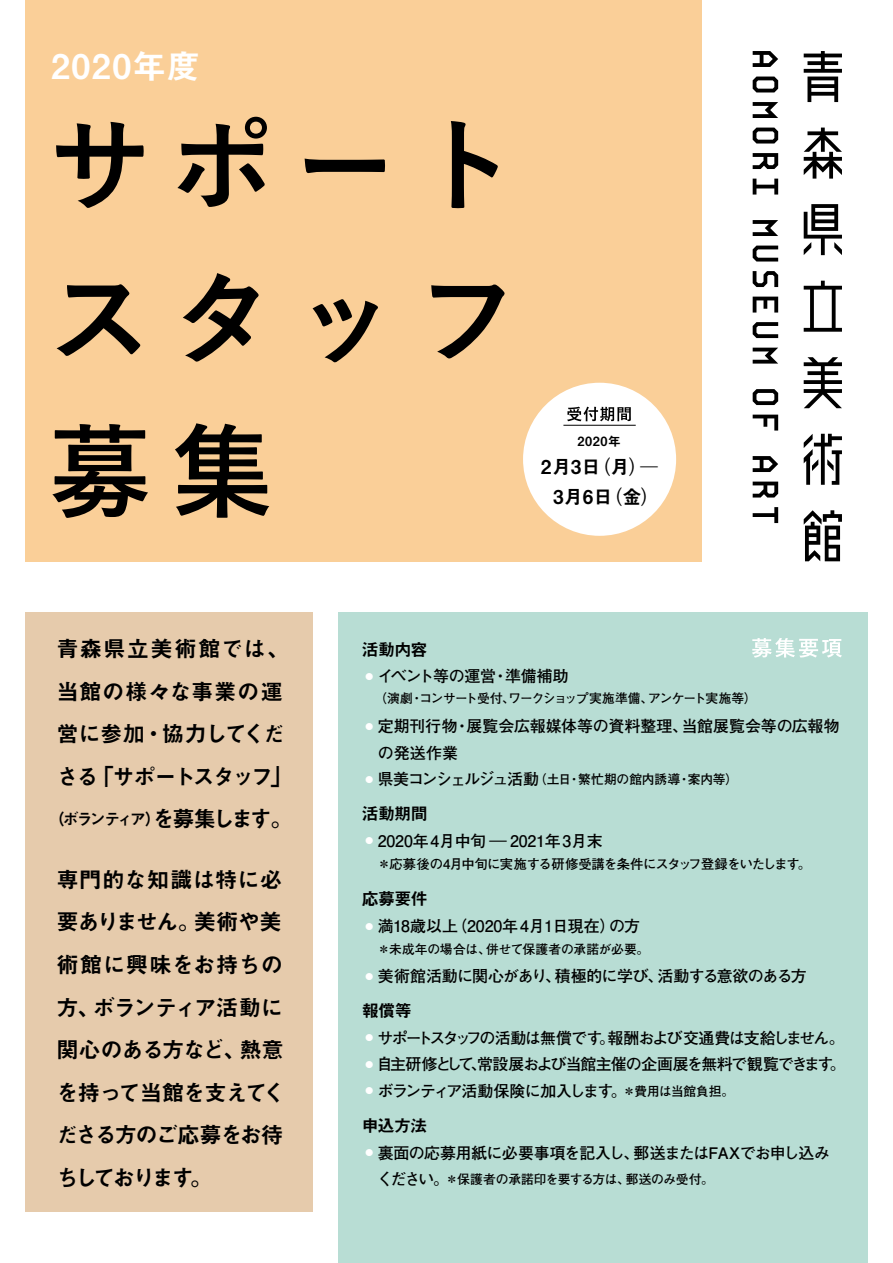
<style>
.page{position:relative;width:893px;height:1263px;background:#fff}
.page>*{position:absolute;margin:0;border:0;box-sizing:border-box;transform-origin:0 0}
.t1{font:34.05px "Midashi Go Pro MB31";letter-spacing:.045em;color:#fff}
.t2{font:22.35px/42.6px "Midashi Go Pro MB31";letter-spacing:-.035em;color:#000}
.t3{font:22.35px/42.6px "Midashi Go Pro MB31";color:#000}
.t4{font:19.2px/29.7px "Midashi Go Pro MB31";color:#000;text-align:center}
.t5{font:16.95px "Midashi Go Pro MB31";letter-spacing:-.045em;color:#000}
.t6{font:700 15.9px "Futo Go B101 Pro";letter-spacing:-.03em;color:#000}
.t7{font:700 15.9px "Futo Go B101 Pro";letter-spacing:-.01em;color:#000}
.t8{font:700 15.9px/26.5px "Futo Go B101 Pro";color:#000}
.t9{font:700 15.9px "Futo Go B101 Pro";letter-spacing:-.09em;color:#000}
.t10{font:700 15.9px "Futo Go B101 Pro";letter-spacing:-.075em;color:#000}
.t11{font:700 15.9px "Futo Go B101 Pro";letter-spacing:-.07em;color:#000}
.t12{font:15.9px "Midashi Go Pro MB31";letter-spacing:-.185em;color:#000}
.t13{font:700 13.35px "Futo Go B101 Pro";letter-spacing:-.045em;color:#000}
.t14{font:700 12.75px "Futo Go B101 Pro";letter-spacing:-.01em;color:#000}
.t15{font:700 12.75px "Futo Go B101 Pro";letter-spacing:-.07em;color:#000}
.t16{font:12.75px "Midashi Go Pro MB31";letter-spacing:.05em;color:#000}
.s1{font-size:22.35px}
.s2{font-family:"Midashi Min Pro MA31"}
.s3{font-family:"Koz Go Pr 6 N";font-weight:300}
.s4{font-size:11.7px;color:#fff}
.s5{font-size:15.9px}
.s6{font-family:"Gothic BBB Pro";font-weight:500}
.s7{font-size:12.75px}
</style>
<div class="page">
<div style="left:26px;top:0;width:676px;height:561px;background:#facf98"></div>
<div style="left:26px;top:612px;width:287px;height:600px;background:#e6cbac"></div>
<div style="left:338px;top:612px;width:529px;height:651px;background:#b8ddd4"></div>
<svg style="left:804px;top:51px;width:38px;height:51px"></svg>
<svg style="left:804px;top:204px;width:38px;height:51px"></svg>
<svg style="left:804px;top:128px;width:38px;height:51px"></svg>
<svg style="left:804px;top:281px;width:38px;height:51px"></svg>
<svg style="left:804px;top:357px;width:38px;height:51px"></svg>
<svg style="left:804px;top:510px;width:38px;height:51px"></svg>
<svg style="left:804px;top:434px;width:38px;height:51px"></svg>
<svg style="left:753px;top:51px;width:25px;height:16px"></svg>
<svg style="left:753px;top:77px;width:25px;height:15px"></svg>
<svg style="left:753px;top:102px;width:25px;height:16px"></svg>
<svg style="left:753px;top:128px;width:25px;height:16px"></svg>
<svg style="left:753px;top:153px;width:25px;height:16px"></svg>
<svg style="left:753px;top:179px;width:25px;height:16px"></svg>
<svg style="left:753px;top:220px;width:25px;height:16px"></svg>
<svg style="left:753px;top:322px;width:25px;height:16px"></svg>
<svg style="left:753px;top:271px;width:25px;height:16px"></svg>
<svg style="left:753px;top:297px;width:25px;height:16px"></svg>
<svg style="left:753px;top:246px;width:25px;height:15px"></svg>
<svg style="left:753px;top:348px;width:25px;height:16px"></svg>
<svg style="left:753px;top:389px;width:25px;height:16px"></svg>
<svg style="left:753px;top:415px;width:25px;height:16px"></svg>
<svg style="left:753px;top:456px;width:25px;height:16px"></svg>
<svg style="left:753px;top:482px;width:25px;height:15px"></svg>
<svg style="left:753px;top:507px;width:25px;height:16px"></svg>
<div style="left:523px;top:383px;width:153px;height:153px;background:#fff;border-radius:50%"></div>
<svg style="left:56px;top:122px;width:88px;height:86px"></svg>
<svg style="left:177px;top:117px;width:90px;height:90px"></svg>
<svg style="left:305px;top:159px;width:80px;height:14px"></svg>
<svg style="left:451px;top:121px;width:47px;height:87px"></svg>
<svg style="left:57px;top:284px;width:84px;height:72px"></svg>
<svg style="left:183px;top:273px;width:76px;height:89px"></svg>
<svg style="left:313px;top:299px;width:65px;height:64px"></svg>
<svg style="left:431px;top:284px;width:74px;height:75px"></svg>
<svg style="left:52px;top:424px;width:96px;height:94px"></svg>
<svg style="left:175px;top:423px;width:94px;height:95px"></svg>
<svg style="left:567px;top:407px;width:64px;height:14px"></svg>
<svg style="left:752px;top:638px;width:90px;height:20px"></svg>
<hr style="left:563px;top:425px;width:73px;height:1px;background:#000">
<h1 class="t1" style="left:51px;top:39px;width:151px">2020年度</h1>
<p class="t3" style="left:56px;top:625px;width:238px">青森県立美術館では、当館の様々な事業の運営に参加・協力してくださる「サポートスタッフ」</p>
<p class="t12" style="left:49px;top:806px;width:246px">（ボランティア）<span class="s1">を募集します。</span></p>
<p class="t2" style="left:56px;top:855px;width:231px">専門的な知識は特に必要ありません。美術や美術館に興味をお持ちの方、ボランティア活動に関心のある方など、熱意を持って当館を支えてくださる方のご応募をお待ちしております。</p>
<p class="t16" style="left:577px;top:430px;width:45px">2020年</p>
<p class="t4" style="left:541px;top:450px;width:122px">2月3日<span class="s2">（</span>月<span class="s2">）</span><span class="s3">－<br></span>3月6日<span class="s2">（</span>金<span class="s2">）</span></p>
<p class="t5" style="left:362px;top:636px;width:67px">活動内容</p>
<p class="t6" style="left:363px;top:663px;width:207px"><span class="s4">●</span> イベント等の運営・準備補助</p>
<p class="t15" style="left:374px;top:688px;width:384px">（演劇・コンサート受付、ワークショップ実施準備、アンケート実施等）</p>
<p class="t8" style="left:362px;top:711px;width:479px"><span class="s4">●</span> 定期刊行物・展覧会広報媒体等の資料整理、当館展覧会等の広報物　の発送作業</p>
<p class="t14" style="left:363px;top:769px;width:376px"><span class="s4">●</span> <span class="s5">県美コンシェルジュ活動</span>（土日・繁忙期の館内誘導・案内等）</p>
<p class="t5" style="left:362px;top:800px;width:67px">活動期間</p>
<p class="t7" style="left:363px;top:828px;width:241px"><span class="s4">●</span> 2020年4月中旬<span class="s6">－</span>2021年3月末</p>
<p class="t13" style="left:378px;top:854px;width:435px">＊応募後の4月中旬に実施する研修受講を条件にスタッフ登録をいたします。</p>
<p class="t5" style="left:362px;top:885px;width:67px">応募要件</p>
<p class="t7" style="left:363px;top:913px;width:278px"><span class="s4">●</span> 満18歳以上（2020年4月1日現在）の方</p>
<p class="t14" style="left:378px;top:939px;width:273px">＊未成年の場合は、併せて保護者の承諾が必要。</p>
<p class="t6" style="left:363px;top:963px;width:445px"><span class="s4">●</span> 美術館活動に関心があり、積極的に学び、活動する意欲のある方</p>
<p class="t5" style="left:362px;top:997px;width:51px">報償等</p>
<p class="t9" style="left:363px;top:1025px;width:483px"><span class="s4">●</span> サポートスタッフの活動は無償です。報酬および交通費は支給しません。</p>
<p class="t10" style="left:363px;top:1051px;width:484px"><span class="s4">●</span> 自主研修として、常設展および当館主催の企画展を無料で観覧できます。</p>
<p class="t11" style="left:363px;top:1078px;width:372px"><span class="s4">●</span> ボランティア活動保険に加入します。<span class="s7">＊費用は当館負担。</span></p>
<p class="t5" style="left:362px;top:1112px;width:67px">申込方法</p>
<p class="t6" style="left:363px;top:1140px;width:468px"><span class="s4">●</span> 裏面の応募用紙に必要事項を記入し、郵送またはFAXでお申し込み</p>
<p class="t14" style="left:362px;top:1169px;width:353px"><span class="s5">　ください。</span>＊保護者の承諾印を要する方は、郵送のみ受付。</p>
</div>
